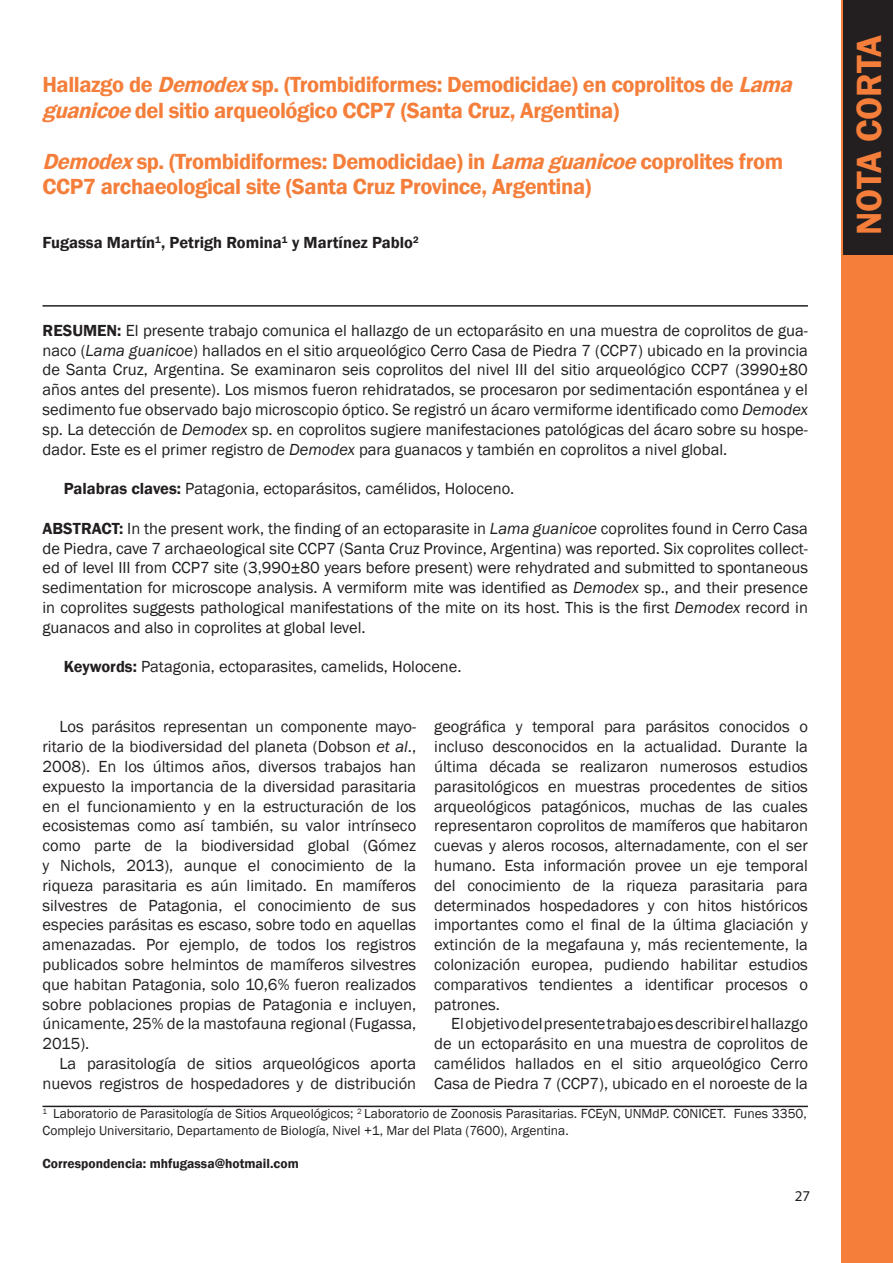
<style>
.page{position:relative;width:893px;height:1263px;background:#fff}
.page>*{position:absolute;margin:0;border:0;box-sizing:border-box;transform-origin:0 0}
.t1{font:600 36px "Franklin Gothic";color:#f47e3a}
.t2{font:600 22.5px/25.5px "Franklin Gothic";letter-spacing:-.02em;color:#f47e3a}
.t3{font:16.5px/19.8px "Franklin Gothic";color:#231f20;text-align:justify}
.t4{font:16.5px/19.8px "Franklin Gothic";color:#201d1e;text-align:justify}
.t5{font:600 16.5px "Franklin Gothic";color:#231f20}
.t6{font:15px "Myriad Pro";color:#231f20}
.t7{font:13.5px/16.5px "Franklin Gothic";color:#231f20}
.t8{font:600 13.5px "Franklin Gothic";color:#231f20}
.s1{font-style:italic}
.s2{font-weight:600;color:#231f20}
.s3{font-weight:600}
</style>
<div class="page">
<div style="left:842px;top:0;width:51px;height:1263px;background:#f47e3a"></div>
<hr style="left:43px;top:1106px;width:765px;height:1px;background:#231f20">
<hr style="left:43px;top:305px;width:765px;height:2px;background:#231f20">
<div style="left:843px;top:0;width:50px;height:254px;background:#231f20"></div>
<h2 class="t2" style="left:43px;top:72px;width:757px">Hallazgo de <span class="s1">Demodex</span>sp. (Trombidiformes: Demodicidae) en coprolitos de <span class="s1">Lama guanicoe</span>del sitio arqueológico CCP7 (Santa Cruz, Argentina)</h2>
<h2 class="t2" style="left:43px;top:149px;width:742px"><span class="s1">Demodex</span>sp. (Trombidiformes: Demodicidae) in <span class="s1">Lamaguanicoe</span>coprolites from<br>CCP7 archaeological site (Santa Cruz Province, Argentina)</h2>
<p class="t5" style="left:43px;top:233px;width:378px">Fugassa Martín<sup>1</sup>, Petrigh Romina<sup>1</sup> y Martínez Pablo<sup>2</sup></p>
<p class="t4" style="left:43px;top:321px;width:767px"><span class="s2">RESUMEN:</span> El presente trabajo comunica el hallazgo de un ectoparásito en una muestra de coprolitos de gua&shy;naco (<span class="s1">Lama guanicoe</span>) hallados en el sitio arqueológico Cerro Casa de Piedra 7 (CCP7) ubicado en la provincia de Santa Cruz, Argentina. Se examinaron seis coprolitos del nivel III del sitio arqueológico CCP7 (3990±80 años antes del presente). Los mismos fueron rehidratados, se procesaron por sedimentación espontánea y el sedimento fue observado bajo microscopio óptico. Se registró un ácaro vermiforme identificado como <span class="s1">Demodex </span>sp. La detección de <span class="s1">Demodex</span> sp. en coprolitos sugiere manifestaciones patológicas del ácaro sobre su hospe&shy;dador. Este es el primer registro de <span class="s1">Demodex</span> para guanacos y también en coprolitos a nivel global.</p>
<p class="t3" style="left:64px;top:479px;width:452px"><span class="s3">Palabras claves:</span> Patagonia, ectoparásitos, camélidos, Holoceno.</p>
<p class="t4" style="left:43px;top:519px;width:767px"><span class="s2">ABSTRACT:</span> In the present work, the finding of an ectoparasite in <span class="s1">Lama guanicoe</span> coprolites found in Cerro Casa de Piedra, cave 7 archaeological site CCP7 (Santa Cruz Province, Argentina) was reported. Six coprolites collect&shy;ed of level III from CCP7 site (3,990±80 years before present) were rehydrated and submitted to spontaneous sedimentation for microscope analysis. A vermiform mite was identified as <span class="s1">Demodex</span> sp., and their presence in coprolites suggests pathological manifestations of the mite on its host. This is the first <span class="s1">Demodex</span> record in guanacos and also in coprolites at global level.</p>
<p class="t3" style="left:64px;top:657px;width:399px"><span class="s3">Keywords:</span> Patagonia, ectoparasites, camelids, Holocene.</p>
<p class="t3" style="left:434px;top:717px;width:375px">geográfica y temporal para parásitos conocidos o incluso desconocidos en la actualidad. Durante la última década se realizaron numerosos estudios parasitológicos en muestras procedentes de sitios arqueológicos patagónicos, muchas de las cuales representaron coprolitos de mamíferos que habitaron cuevas y aleros rocosos, alternadamente, con el ser humano. Esta información provee un eje temporal del conocimiento de la riqueza parasitaria para determinados hospedadores y con hitos históricos importantes como el final de la última glaciación y extinción de la megafauna y, más recientemente, la colonización europea, pudiendo habilitar estudios comparativos tendientes a identificar procesos o patrones.</p>
<p class="t3" style="left:434px;top:1014px;width:375px;text-indent:17px">El objetivo del presente trabajo es describir el hallazgo de un ectoparásito en una muestra de coprolitos de camélidos hallados en el sitio arqueológico Cerro Casa de Piedra 7 (CCP7), ubicado en el noroeste de la</p>
<p class="t7" style="left:43px;top:1106px;width:766px"><sup>1</sup> Laboratorio de Parasitología de Sitios Arqueológicos; <sup>2</sup> Laboratorio de Zoonosis Parasitarias. FCEyN, UNMdP. CONICET. Funes 3350,<br>Complejo Universitario, Departamento de Biología, Nivel +1, Mar del Plata (7600), Argentina.</p>
<p class="t8" style="left:43px;top:1155px;width:258px">Correspondencia: mhfugassa@hotmail.com</p>
<p class="t3" style="left:43px;top:717px;width:375px;text-indent:17px">Los parásitos representan un componente mayo&shy;ritario de la biodiversidad del planeta (Dobson <span class="s1">et al</span>., 2008). En los últimos años, diversos trabajos han expuesto la importancia de la diversidad parasitaria en el funcionamiento y en la estructuración de los ecosistemas como así también, su valor intrínseco como parte de la biodiversidad global (Gómez y Nichols, 2013), aunque el conocimiento de la riqueza parasitaria es aún limitado. En mamíferos silvestres de Patagonia, el conocimiento de sus especies parásitas es escaso, sobre todo en aquellas amenazadas. Por ejemplo, de todos los registros publicados sobre helmintos de mamíferos silvestres que habitan Patagonia, solo 10,6% fueron realizados sobre poblaciones propias de Patagonia e incluyen, únicamente, 25% de la mastofauna regional (Fugassa, 2015).</p>
<p class="t3" style="left:43px;top:1054px;width:375px;text-align:right">La parasitología de sitios arqueológicos aporta nuevos registros de hospedadores y de distribución</p>
<p class="t6" style="left:795px;top:1187px;width:17px">27</p>
<h1 class="t1" style="left:847px;top:235px;width:202px;rotate:-90deg">NOTA CORTA</h1>
<h1 class="t1" style="left:846px;top:234px;width:162px;rotate:-90deg">AR ICULO</h1>
</div>
